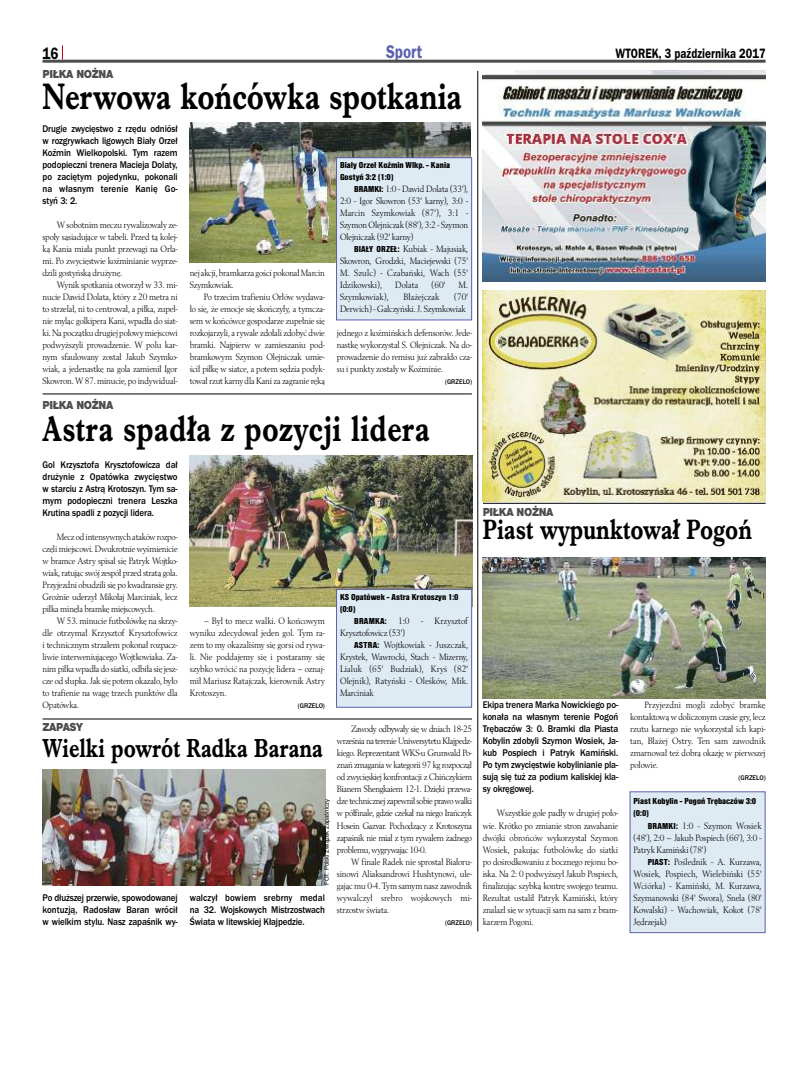
<style>
.page{position:relative;width:794px;height:1092px;background:#fff}
.page>*{position:absolute;margin:0;border:0;box-sizing:border-box;transform-origin:0 0}
.t1{font:700 38px "Imprint URWTCE";color:#000;scale:.8 1}
.t2{font:700 37px "Imprint URWTCE";letter-spacing:.015em;color:#000;scale:.8 1}
.t3{font:700 29px "Imprint URWTCE";color:#000;scale:.8 1}
.t4{font:700 27px "Imprint URWTCE";color:#000;scale:.8 1}
.t5{font:19px "Franklin Got URWTCE Dem";color:#5b60ad;scale:.8 1}
.t6{font:17px "Franklin Got URWTCE Dem";color:#000;scale:.8 1}
.t7{font:14px "Franklin Got URWTCE Dem";color:#000;scale:.8 1}
.t8{font:900 12px "Nimbus San TCE";letter-spacing:-.035em;color:#4d4d4d;scale:.9 1}
.t9{font:500 10px/12px "Franklin Got URWTCE";letter-spacing:-.01em;color:#000;text-align:justify;scale:.9 1}
.t10{font:9.6px/12px "Berling TCE";letter-spacing:-.015em;color:#000;text-align:justify;scale:.9 1}
.t11{font:9.6px "Berling TCE";letter-spacing:.005em;color:#000;scale:.9 1}
.t12{font:9px/12px "Nimbus San TCE Bla Con";color:#000}
.t13{font:500 7px "Franklin Got URWTCE";color:#000;scale:.95 1}
.t14{font:6px "Helvetica";letter-spacing:-.005em;color:#000}
.s1{font-family:"Nimbus San TCE Bla Con";font-size:9px}
</style>
<div class="page">
<hr style="left:43px;top:60px;width:722px;height:3px;background:#4d4d4d">
<svg style="left:62px;top:45px;width:1px;height:14px"></svg>
<img style="left:189px;top:122px;width:281px;height:140px">
<img style="left:189px;top:456px;width:283px;height:150px">
<img style="left:43px;top:769px;width:282px;height:116px">
<img style="left:483px;top:71px;width:282px;height:210px">
<img style="left:483px;top:291px;width:282px;height:210px">
<hr style="left:477px;top:71px;width:1px;height:860px;background:#000">
<div style="left:337px;top:158px;width:134px;height:161px;background:#deebf3"></div>
<div style="left:336px;top:157px;width:136px;height:163px;border:1px solid #5b60ad"></div>
<div style="left:337px;top:589px;width:134px;height:117px;background:#deebf3"></div>
<div style="left:336px;top:588px;width:136px;height:119px;border:1px solid #5b60ad"></div>
<hr style="left:43px;top:393px;width:429px;height:1px;background:#000">
<hr style="left:43px;top:718px;width:429px;height:1px;background:#000">
<hr style="left:483px;top:503px;width:282px;height:1px;background:#000">
<img style="left:483px;top:557px;width:282px;height:141px">
<div style="left:630px;top:792px;width:134px;height:140px;background:#deebf3"></div>
<div style="left:629px;top:791px;width:136px;height:142px;border:1px solid #5b60ad"></div>
<h3 class="t6" style="left:43px;top:43px;width:21px">16</h3>
<h3 class="t5" style="left:386px;top:40px;width:47px">Sport</h3>
<h3 class="t7" style="left:615px;top:45px;width:189px">WTOREK, 3 października 2017</h3>
<p class="t8" style="left:43px;top:67px;width:80px">PIŁKA NOŻNA</p>
<h1 class="t1" style="left:43px;top:74px;width:526px">Nerwowa końcówka spotkania</h1>
<p class="t9" style="left:43px;top:123px;width:152px">Drugie zwycięstwo z rzędu odniósł w rozgrywkach ligowych Biały Orzeł Koźmin Wielkopolski. Tym razem podopieczni trenera Macieja Dolaty, po zaciętym pojedynku, pokonali na własnym terenie Kanię Go&shy;styń 3: 2.</p>
<p class="t10" style="left:43px;top:219px;width:151px;text-indent:14px">W sobotnim meczu rywalizowały ze&shy;społy sąsiadujące w tabeli. Przed tą kolej&shy;ką Kania miała punkt przewagi na Orła&shy;mi. Po zwycięstwie koźminianie wyprze&shy;dzili gostyńską drużynę.</p>
<p class="t10" style="left:43px;top:279px;width:152px;text-indent:14px">Wynik spotkania otworzył w 33. mi&shy;nucie Dawid Dolata, który z 20 metra ni to strzelał, ni to centrował, a piłka, zupeł&shy;nie myląc golkipera Kani, wpadła do siat&shy;ki.Na początkudrugiej połowymiejscowi podwyższyli prowadzenie. W polu kar&shy;nym sfaulowany został Jakub Szymko&shy;wiak, a jedenastkę na gola zamienił Igor Skowron. W 87. minucie, po indywidual-</p>
<p class="t10" style="left:190px;top:267px;width:152px">nej akcji, bramkarza gości pokonałMarcin<br>Szymkowiak.</p>
<p class="t10" style="left:190px;top:291px;width:152px;text-indent:14px">Po trzecim trafieniu Orłów wydawa&shy;ło się, że emocje się skończyły, a tymcza&shy;sem w końcówce gospodarze zupełnie się rozkojarzyli, a rywale zdołali zdobyć dwie bramki. Najpierw w zamieszaniu pod&shy;bramkowym Szymon Olejniczak umie&shy;ścił piłkę w siatce, a potem sędzia podyk&shy;tował rzut karny dla Kani za zagranie ręką</p>
<p class="t12" style="left:340px;top:159px;width:112px">Biały Orzeł Koźmin Wlkp. - Kania<br>Gostyń 3:2 (1:0)</p>
<p class="t10" style="left:340px;top:183px;width:144px;text-indent:14px"><span class="s1">BRAMKI:</span> 1:0 - Dawid Dolata (33'), 2:0 - Igor Skowron (53' karny), 3:0 - Marcin Szymkowiak (87'), 3:1 - Szymon Olejniczak (88'), 3:2 - Szymon Olejniczak (92' karny)</p>
<p class="t10" style="left:340px;top:243px;width:144px;text-indent:14px"><span class="s1">BIAŁY ORZEŁ:</span> Kubiak - Majusiak, Skowron, Grodzki, Maciejewski (75' M. Szulc) - Czabański, Wach (55' Idzikowski),</p>
<p class="t10" style="left:395px;top:279px;width:27px">Dolata</p>
<p class="t10" style="left:431px;top:279px;width:17px">(60'</p>
<p class="t10" style="left:458px;top:279px;width:12px">M.</p>
<p class="t10" style="left:340px;top:291px;width:144px;text-align:right">(70'<br>Derwich) - Gałczyński. J. Szymkowiak</p>
<p class="t11" style="left:340px;top:291px;width:56px">Szymkowiak),</p>
<p class="t11" style="left:403px;top:291px;width:41px">Błażejczak</p>
<p class="t10" style="left:337px;top:327px;width:151px">jednego z koźmińskich defensorów. Jede&shy;nastkę wykorzystał S. Olejniczak. Na do&shy;prowadzenie do remisu już zabrakło cza&shy;su i punkty zostały w Koźminie.</p>
<p class="t13" style="left:445px;top:377px;width:30px">(GRZELO)</p>
<p class="t8" style="left:43px;top:398px;width:80px">PIŁKA NOŻNA</p>
<h2 class="t2" style="left:43px;top:407px;width:486px">Astra spadła z pozycji lidera</h2>
<p class="t9" style="left:43px;top:459px;width:152px">Gol Krzysztofa Krysztofowicza dał drużynie z Opatówka zwycięstwo w starciu z Astrą Krotoszyn. Tym sa&shy;mym podopieczni trenera Leszka Krutina spadli z pozycji lidera.</p>
<p class="t10" style="left:43px;top:531px;width:152px;text-indent:14px">Mecz od intensywnych ataków rozpo&shy;częli miejscowi. Dwukrotnie wyśmienicie w bramce Astry spisał się Patryk Wojtko&shy;wiak, ratując swój zespół przed stratą gola.<br>Przyjezdni obudzili się po kwadransie gry.<br>Groźnie uderzył Mikołaj Marciniak, lecz piłka minęła bramkę miejscowych.</p>
<p class="t10" style="left:43px;top:615px;width:152px;text-indent:14px">W 53. minucie futbolówkę na skrzy&shy;dle otrzymał Krzysztof Krysztofowicz i technicznym strzałem pokonał rozpacz&shy;liwie interweniującego Wojtkowiaka. Za&shy;nim piłka wpadła do siatki, odbiła się jesz&shy;cze od słupka. Jak się potem okazało, było to trafienie na wagę trzech punktów dla Opatówka.</p>
<p class="t10" style="left:190px;top:615px;width:152px;text-indent:14px">– Był to mecz walki. O końcowym wyniku zdecydował jeden gol. Tym ra&shy;zem to my okazaliśmy się gorsi od rywa&shy;li. Nie poddajemy się i postaramy się szybko wrócić na pozycję lidera – oznaj&shy;mił Mariusz Ratajczak, kierownik Astry Krotoszyn.</p>
<p class="t13" style="left:298px;top:701px;width:30px">(GRZELO)</p>
<p class="t12" style="left:340px;top:591px;width:120px">KS Opatówek - Astra Krotoszyn 1:0 (0:0)</p>
<p class="t10" style="left:340px;top:615px;width:144px;text-indent:14px"><span class="s1">BRAMKA:</span> 1:0 - Krzysztof<br>Krysztofowicz (53')</p>
<p class="t10" style="left:340px;top:639px;width:144px;text-indent:14px"><span class="s1">ASTRA:</span> Wojtkowiak - Juszczak, Krystek, Wawrocki, Stach - Mizerny, Lialuk (65' Budziak), Kryś (82' Olejnik), Ratyński - Oleśków, Mik.<br>Marciniak</p>
<p class="t8" style="left:43px;top:719px;width:46px">ZAPASY</p>
<h3 class="t4" style="left:43px;top:731px;width:352px">Wielki powrót Radka Barana</h3>
<p class="t10" style="left:337px;top:723px;width:152px;text-indent:14px">Zawody odbywały się w dniach 18-25 września na terenie Uniwersytetu Kłajpedz&shy;kiego. Reprezentant WKS-u Grunwald Po&shy;znań zmagania w kategorii 97 kg rozpoczął od zwycięskiej konfrontacji z Chińczykiem Bianem Shengkaiem 12-1. Dzięki przewa&shy;dze technicznej zapewnił sobie prawo walki w półfinale, gdzie czekał na niego Irańczyk Hosein Gazvar. Pochodzący z Krotoszyna zapaśnik nie miał z tym rywalem żadnego problemu, wygrywając 10-0.</p>
<p class="t10" style="left:337px;top:855px;width:152px;text-indent:14px">W finale Radek nie sprostał Białoru&shy;sinowi Aliaksandrowi Hushtynowi, ule&shy;gając mu 0-4. Tym samym nasz zawodnik wywalczył srebro wojskowych mi&shy;strzostw świata.</p>
<p class="t13" style="left:445px;top:917px;width:30px">(GRZELO)</p>
<p class="t14" style="left:324px;top:884px;width:87px;rotate:-90deg">FOT. Polski Związek Zapaśniczy</p>
<p class="t9" style="left:43px;top:891px;width:152px">Po dłuższej przerwie, spowodowanej kontuzją, Radosław Baran wrócił w wielkim stylu. Nasz zapaśnik wy-</p>
<p class="t9" style="left:190px;top:891px;width:152px">walczył bowiem srebrny medal na 32. Wojskowych Mistrzostwach Świata w litewskiej Kłajpedzie.</p>
<p class="t8" style="left:483px;top:504px;width:80px">PIŁKA NOŻNA</p>
<h3 class="t3" style="left:483px;top:512px;width:338px">Piast wypunktował Pogoń</h3>
<p class="t9" style="left:483px;top:699px;width:152px">Ekipa trenera Marka Nowickiego po&shy;konała na własnym terenie Pogoń Trębaczów 3: 0. Bramki dla Piasta Kobylin zdobyli Szymon Wosiek, Ja&shy;kub Pospiech i Patryk Kamiński.<br>Po tym zwycięstwie kobylinianie pla&shy;sują się tuż za podium kaliskiej kla&shy;sy okręgowej.</p>
<p class="t10" style="left:483px;top:807px;width:152px;text-indent:14px">Wszystkie gole padły w drugiej poło&shy;wie. Krótko po zmianie stron zawahanie dwójki obrońców wykorzystał Szymon Wosiek, pakując futbolówkę do siatki po dośrodkowaniu z bocznego rejonu bo&shy;iska. Na 2: 0 podwyższył Jakub Pospiech, finalizując szybką kontrę swojego teamu.<br>Rezultat ustalił Patryk Kamiński, który znalazł się w sytuacji sam na sam z bram&shy;karzem Pogoni.</p>
<p class="t10" style="left:630px;top:699px;width:152px;text-indent:14px">Przyjezdni mogli zdobyć bramkę kontaktową w doliczonym czasie gry, lecz rzutu karnego nie wykorzystał ich kapi&shy;tan, Błażej Ostry. Ten sam zawodnik zmarnował też dobrą okazję w pierwszej połowie.</p>
<p class="t13" style="left:738px;top:773px;width:30px">(GRZELO)</p>
<p class="t12" style="left:633px;top:795px;width:124px">Piast Kobylin - Pogoń Trębaczów 3:0 (0:0)</p>
<p class="t10" style="left:633px;top:819px;width:144px;text-indent:14px"><span class="s1">BRAMKI:</span> 1:0 - Szymon Wosiek (48'), 2:0 – Jakub Pospiech (66'), 3:0 - Patryk Kamiński (78')</p>
<p class="t10" style="left:633px;top:855px;width:144px;text-indent:14px"><span class="s1">PIAST:</span> Poślednik - A. Kurzawa, Wosiek, Pospiech, Wielebiński (55' Wciórka) - Kamiński, M. Kurzawa, Szymanowski (84' Swora), Snela (80' Kowalski) - Wachowiak, Kokot (78' Jędrzejak)</p>
</div>
